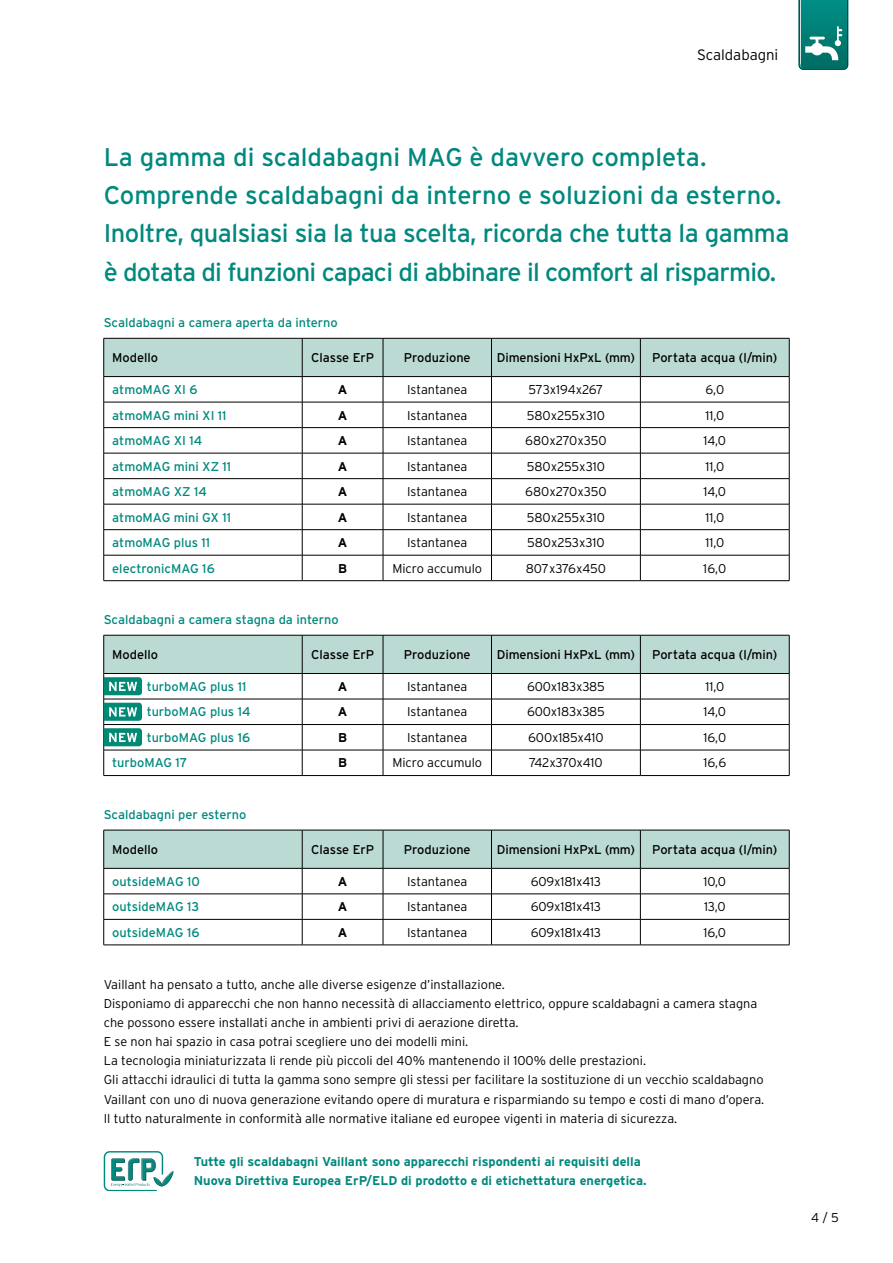
<style>
.page{position:relative;width:893px;height:1263px;background:#fff}
.page>*{position:absolute;margin:0;border:0;box-sizing:border-box;transform-origin:0 0}
.t1{font:25.5px/38.2px "Interstate OT";letter-spacing:-.02em;color:#00897e}
.t2{font:300 15px "Interstate";color:#000}
.t3{font:300 12.75px/19.2px "Interstate OT";color:#000}
.t4{font:12.75px "Interstate OT";color:#00897e}
.t5{font:12.75px "Interstate OT";color:#000}
.t6{font:700 12.75px/19.2px "Interstate OT";color:#00897e}
.t7{font:700 12.75px "Interstate OT";color:#000}
.t8{font:300 12.75px "Interstate OT";letter-spacing:-.02em;color:#000}
.t9{font:300 12.75px "Interstate";color:#000}
</style>
<div class="page">
<hr style="left:104px;top:580px;width:198px;height:1px;background:#000">
<hr style="left:302px;top:580px;width:81px;height:1px;background:#000">
<hr style="left:383px;top:580px;width:108px;height:1px;background:#000">
<hr style="left:491px;top:580px;width:149px;height:1px;background:#000">
<hr style="left:640px;top:580px;width:149px;height:1px;background:#000">
<svg style="left:103px;top:338px;width:687px;height:242px"></svg>
<svg style="left:799px;top:0;width:49px;height:70px;background:#228d85"></svg>
<hr style="left:302px;top:775px;width:81px;height:1px;background:#000">
<hr style="left:104px;top:775px;width:198px;height:1px;background:#000">
<hr style="left:383px;top:775px;width:108px;height:1px;background:#000">
<hr style="left:491px;top:775px;width:149px;height:1px;background:#000">
<hr style="left:640px;top:775px;width:149px;height:1px;background:#000">
<hr style="left:302px;top:945px;width:81px;height:1px;background:#000">
<hr style="left:104px;top:945px;width:198px;height:1px;background:#000">
<hr style="left:383px;top:945px;width:108px;height:1px;background:#000">
<hr style="left:491px;top:945px;width:149px;height:1px;background:#000">
<hr style="left:640px;top:945px;width:149px;height:1px;background:#000">
<svg style="left:103px;top:830px;width:687px;height:115px"></svg>
<svg style="left:104px;top:1151px;width:70px;height:40px"></svg>
<svg style="left:103px;top:635px;width:687px;height:140px"></svg>
<p class="t2" style="left:697px;top:47px;width:83px">Scaldabagni</p>
<h1 class="t1" style="left:104px;top:138px;width:687px">La gamma di scaldabagni MAG è davvero completa.<br>Comprende scaldabagni da interno e soluzioni da esterno.<br>Inoltre, qualsiasi sia la tua scelta, ricorda che tutta la gamma è dotata di funzioni capaci di abbinare il comfort al risparmio.</h1>
<p class="t4" style="left:104px;top:316px;width:236px">Scaldabagni a camera aperta da interno</p>
<p class="t5" style="left:112px;top:350px;width:47px">Modello</p>
<p class="t5" style="left:311px;top:350px;width:65px">Classe ErP</p>
<p class="t5" style="left:404px;top:350px;width:68px">Produzione</p>
<p class="t5" style="left:497px;top:350px;width:140px">Dimensioni HxPxL (mm)</p>
<p class="t5" style="left:652px;top:350px;width:127px">Portata acqua (l/min)</p>
<p class="t4" style="left:112px;top:382px;width:87px">atmoMAG XI 6</p>
<p class="t7" style="left:338px;top:382px;width:11px">A</p>
<p class="t3" style="left:407px;top:380px;width:62px">Istantanea</p>
<p class="t3" style="left:528px;top:380px;width:76px">573x194x267</p>
<p class="t3" style="left:705px;top:380px;width:20px">6,0</p>
<p class="t4" style="left:112px;top:408px;width:116px">atmoMAG mini XI 11</p>
<p class="t7" style="left:338px;top:408px;width:11px">A</p>
<p class="t3" style="left:407px;top:405px;width:62px">Istantanea</p>
<p class="t3" style="left:527px;top:405px;width:79px">580x255x310</p>
<p class="t3" style="left:705px;top:405px;width:20px">11,0</p>
<p class="t4" style="left:112px;top:433px;width:92px">atmoMAG XI 14</p>
<p class="t7" style="left:338px;top:433px;width:11px">A</p>
<p class="t3" style="left:407px;top:431px;width:62px">Istantanea</p>
<p class="t3" style="left:525px;top:431px;width:83px">680x270x350</p>
<p class="t3" style="left:703px;top:431px;width:24px">14,0</p>
<p class="t4" style="left:112px;top:459px;width:121px">atmoMAG mini XZ 11</p>
<p class="t7" style="left:338px;top:459px;width:11px">A</p>
<p class="t3" style="left:407px;top:456px;width:62px">Istantanea</p>
<p class="t3" style="left:527px;top:456px;width:79px">580x255x310</p>
<p class="t3" style="left:705px;top:456px;width:20px">11,0</p>
<p class="t4" style="left:112px;top:484px;width:96px">atmoMAG XZ 14</p>
<p class="t7" style="left:338px;top:484px;width:11px">A</p>
<p class="t3" style="left:407px;top:482px;width:62px">Istantanea</p>
<p class="t3" style="left:525px;top:482px;width:83px">680x270x350</p>
<p class="t3" style="left:703px;top:482px;width:24px">14,0</p>
<p class="t4" style="left:112px;top:510px;width:120px">atmoMAG mini GX 11</p>
<p class="t7" style="left:338px;top:510px;width:11px">A</p>
<p class="t3" style="left:407px;top:507px;width:62px">Istantanea</p>
<p class="t3" style="left:527px;top:507px;width:79px">580x255x310</p>
<p class="t3" style="left:705px;top:507px;width:20px">11,0</p>
<p class="t4" style="left:112px;top:535px;width:100px">atmoMAG plus 11</p>
<p class="t7" style="left:338px;top:535px;width:11px">A</p>
<p class="t3" style="left:407px;top:533px;width:62px">Istantanea</p>
<p class="t3" style="left:527px;top:533px;width:79px">580x253x310</p>
<p class="t3" style="left:705px;top:533px;width:20px">11,0</p>
<p class="t4" style="left:112px;top:561px;width:104px">electronicMAG 16</p>
<p class="t7" style="left:338px;top:561px;width:11px">B</p>
<p class="t3" style="left:392px;top:558px;width:91px">Micro accumulo</p>
<p class="t3" style="left:526px;top:558px;width:82px">807x376x450</p>
<p class="t3" style="left:703px;top:558px;width:25px">16,0</p>
<p class="t4" style="left:104px;top:612px;width:237px">Scaldabagni a camera stagna da interno</p>
<p class="t5" style="left:112px;top:647px;width:47px">Modello</p>
<p class="t5" style="left:311px;top:647px;width:65px">Classe ErP</p>
<p class="t5" style="left:404px;top:647px;width:68px">Produzione</p>
<p class="t5" style="left:497px;top:647px;width:140px">Dimensioni HxPxL (mm)</p>
<p class="t5" style="left:652px;top:647px;width:127px">Portata acqua (l/min)</p>
<p class="t4" style="left:147px;top:679px;width:101px">turboMAG plus 11</p>
<p class="t7" style="left:338px;top:679px;width:11px">A</p>
<p class="t3" style="left:407px;top:677px;width:62px">Istantanea</p>
<p class="t3" style="left:527px;top:677px;width:79px">600x183x385</p>
<p class="t3" style="left:705px;top:677px;width:20px">11,0</p>
<p class="t4" style="left:147px;top:705px;width:105px">turboMAG plus 14</p>
<p class="t7" style="left:338px;top:705px;width:11px">A</p>
<p class="t3" style="left:407px;top:702px;width:62px">Istantanea</p>
<p class="t3" style="left:527px;top:702px;width:79px">600x183x385</p>
<p class="t3" style="left:703px;top:702px;width:24px">14,0</p>
<p class="t4" style="left:147px;top:730px;width:105px">turboMAG plus 16</p>
<p class="t7" style="left:338px;top:730px;width:11px">B</p>
<p class="t3" style="left:407px;top:728px;width:62px">Istantanea</p>
<p class="t3" style="left:528px;top:728px;width:77px">600x185x410</p>
<p class="t3" style="left:703px;top:728px;width:24px">16,0</p>
<p class="t4" style="left:112px;top:756px;width:77px">turboMAG 17</p>
<p class="t7" style="left:338px;top:756px;width:11px">B</p>
<p class="t3" style="left:392px;top:753px;width:91px">Micro accumulo</p>
<p class="t8" style="left:529px;top:756px;width:75px">742x370x410</p>
<p class="t3" style="left:703px;top:753px;width:24px">16,6</p>
<p class="t4" style="left:104px;top:807px;width:144px">Scaldabagni per esterno</p>
<p class="t5" style="left:112px;top:842px;width:47px">Modello</p>
<p class="t5" style="left:311px;top:842px;width:65px">Classe ErP</p>
<p class="t5" style="left:404px;top:842px;width:68px">Produzione</p>
<p class="t5" style="left:497px;top:842px;width:140px">Dimensioni HxPxL (mm)</p>
<p class="t5" style="left:652px;top:842px;width:127px">Portata acqua (l/min)</p>
<p class="t4" style="left:112px;top:874px;width:89px">outsideMAG 10</p>
<p class="t7" style="left:338px;top:874px;width:11px">A</p>
<p class="t3" style="left:407px;top:871px;width:62px">Istantanea</p>
<p class="t3" style="left:531px;top:871px;width:72px">609x181x413</p>
<p class="t3" style="left:704px;top:871px;width:24px">10,0</p>
<p class="t4" style="left:112px;top:900px;width:89px">outsideMAG 13</p>
<p class="t7" style="left:338px;top:900px;width:11px">A</p>
<p class="t3" style="left:407px;top:897px;width:62px">Istantanea</p>
<p class="t3" style="left:531px;top:897px;width:72px">609x181x413</p>
<p class="t3" style="left:704px;top:897px;width:23px">13,0</p>
<p class="t4" style="left:112px;top:925px;width:89px">outsideMAG 16</p>
<p class="t7" style="left:338px;top:925px;width:11px">A</p>
<p class="t3" style="left:407px;top:922px;width:62px">Istantanea</p>
<p class="t3" style="left:531px;top:922px;width:72px">609x181x413</p>
<p class="t3" style="left:704px;top:922px;width:24px">16,0</p>
<p class="t3" style="left:104px;top:974px;width:662px">Vaillant ha pensato a tutto, anche alle diverse esigenze d’installazione.<br>Disponiamo di apparecchi che non hanno necessità di allacciamento elettrico, oppure scaldabagni a camera stagna che possono essere installati anche in ambienti privi di aerazione diretta.<br>E se non hai spazio in casa potrai scegliere uno dei modelli mini.<br>La tecnologia miniaturizzata li rende più piccoli del 40% mantenendo il 100% delle prestazioni.<br>Gli attacchi idraulici di tutta la gamma sono sempre gli stessi per facilitare la sostituzione di un vecchio scaldabagno Vaillant con uno di nuova generazione evitando opere di muratura e risparmiando su tempo e costi di mano d’opera.<br>Il tutto naturalmente in conformità alle normative italiane ed europee vigenti in materia di sicurezza.</p>
<p class="t6" style="left:194px;top:1152px;width:454px">Tutte gli scaldabagni Vaillant sono apparecchi rispondenti ai requisiti della<br>Nuova Direttiva Europea ErP/ELD di prodotto e di etichettatura energetica.</p>
<p class="t9" style="left:811px;top:1210px;width:29px">4 / 5</p>
</div>
